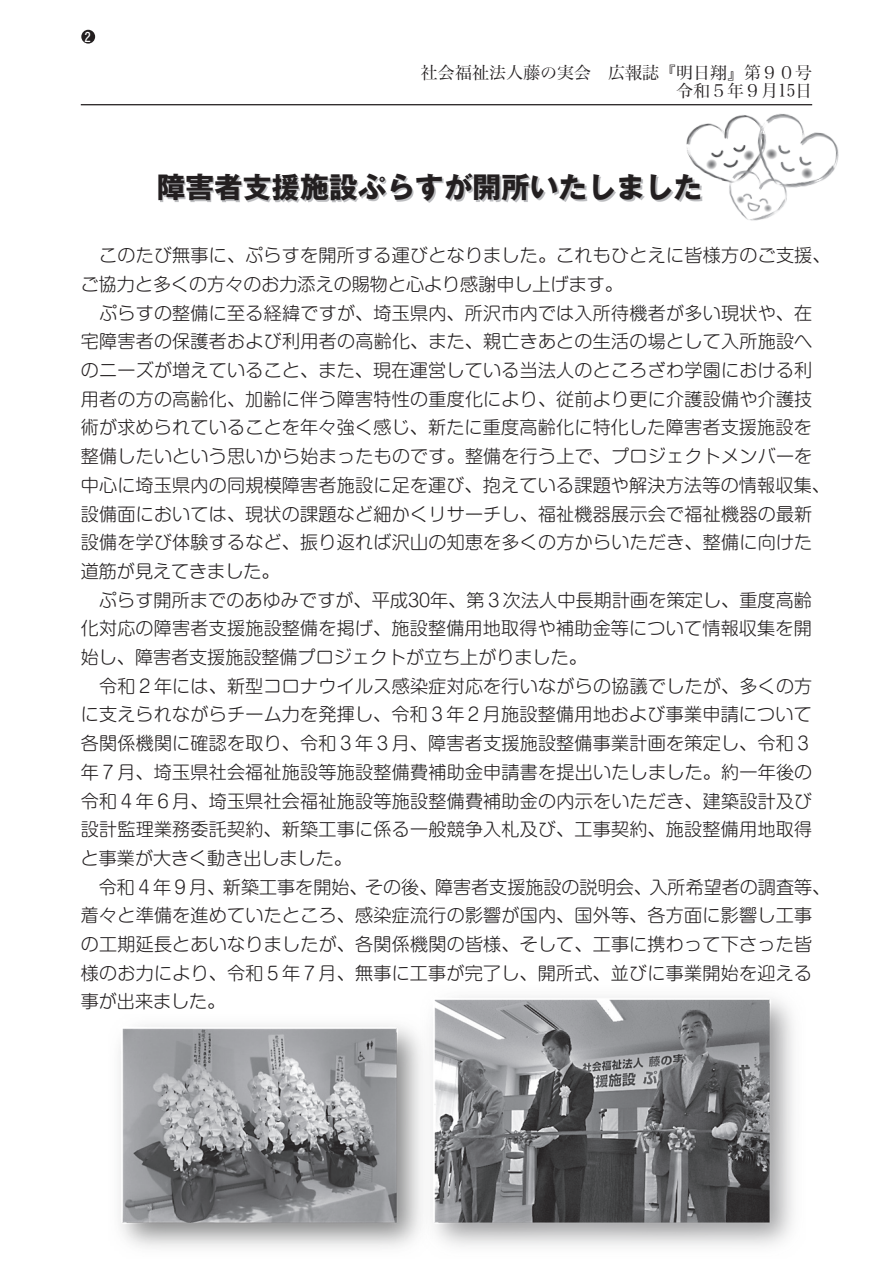
<style>
.page{position:relative;width:893px;height:1263px;background:#fff}
.page>*{position:absolute;margin:0;border:0;box-sizing:border-box;transform-origin:0 0}
.t1{font:700 28.65px "Gothic MB101 Pr 5";color:#231f20}
.t2{font:300 18px/28.7px "Shin M Go Pro";letter-spacing:.015em;color:#231f20}
.t3{font:16.95px/18px "Hiragino Min W3 90 ms RKSJ H";color:#231f20;text-align:right}
.t4{font:12.75px "Hiragino Kaku W5 90 ms RKSJ H";color:#fff}
</style>
<div class="page">
<img style="left:657px;top:104px;width:182px;height:117px">
<hr style="left:81px;top:104px;width:731px;height:1px;background:#231f20">
<div style="left:81px;top:30px;width:14px;height:14px;background:#231f20;border-radius:50%"></div>
<svg style="left:160px;top:175px;width:542px;height:28px"></svg>
<img style="left:434px;top:997px;width:360px;height:250px">
<img style="left:119px;top:1025px;width:314px;height:223px">
<p class="t4" style="left:85px;top:31px;width:8px">2</p>
<p class="t3" style="left:421px;top:64px;width:393px">社会福祉法人藤の実会　広報誌『明日翔』第９０号令和５年９月15日</p>
<h1 class="t1" style="left:157px;top:163px;width:547px">障害者支援施設ぷらすが開所いたしました</h1>
<p class="t2" style="left:81px;top:239px;width:751px">　このたび無事に、ぷらすを開所する運びとなりました。これもひとえに皆様方のご支援、ご協力と多くの方々のお力添えの賜物と心より感謝申し上げます。<br>　ぷらすの整備に至る経緯ですが、埼玉県内、所沢市内では入所待機者が多い現状や、在宅障害者の保護者および利用者の高齢化、また、親亡きあとの生活の場として入所施設へのニーズが増えていること、また、現在運営している当法人のところざわ学園における利用者の方の高齢化、加齢に伴う障害特性の重度化により、従前より更に介護設備や介護技術が求められていることを年々強く感じ、新たに重度高齢化に特化した障害者支援施設を整備したいという思いから始まったものです。整備を行う上で、プロジェクトメンバーを中心に埼玉県内の同規模障害者施設に足を運び、抱えている課題や解決方法等の情報収集、設備面においては、現状の課題など細かくリサーチし、福祉機器展示会で福祉機器の最新設備を学び体験するなど、振り返れば沢山の知恵を多くの方からいただき、整備に向けた道筋が見えてきました。<br>　ぷらす開所までのあゆみですが、平成30年、第３次法人中長期計画を策定し、重度高齢化対応の障害者支援施設整備を掲げ、施設整備用地取得や補助金等について情報収集を開始し、障害者支援施設整備プロジェクトが立ち上がりました。<br>　令和２年には、新型コロナウイルス感染症対応を行いながらの協議でしたが、多くの方に支えられながらチーム力を発揮し、令和３年２月施設整備用地および事業申請について各関係機関に確認を取り、令和３年３月、障害者支援施設整備事業計画を策定し、令和３年７月、埼玉県社会福祉施設等施設整備費補助金申請書を提出いたしました。約一年後の令和４年６月、埼玉県社会福祉施設等施設整備費補助金の内示をいただき、建築設計及び設計監理業務委託契約、新築工事に係る一般競争入札及び、工事契約、施設整備用地取得と事業が大きく動き出しました。<br>　令和４年９月、新築工事を開始、その後、障害者支援施設の説明会、入所希望者の調査等、着々と準備を進めていたところ、感染症流行の影響が国内、国外等、各方面に影響し工事の工期延長とあいなりましたが、各関係機関の皆様、そして、工事に携わって下さった皆様のお力により、令和５年７月、無事に工事が完了し、開所式、並びに事業開始を迎える事が出来ました。</p>
</div>
